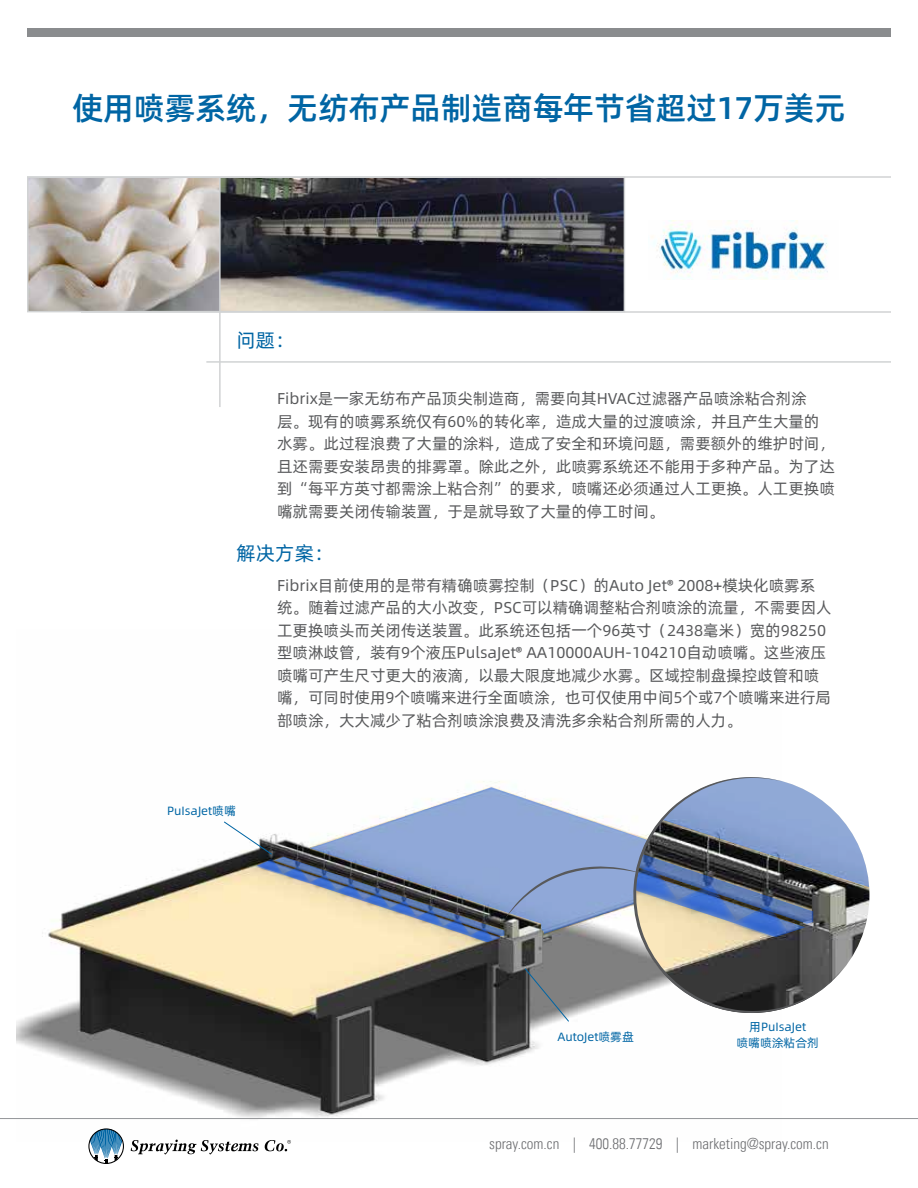
<style>
.page{position:relative;width:918px;height:1188px;background:#fff}
.page>*{position:absolute;margin:0;border:0;box-sizing:border-box;transform-origin:0 0}
.t1{font:31.5px "Alibaba Pu Hui Ti M";letter-spacing:-.01em;color:#0065a4}
.t2{font:19.5px "Alibaba Pu Hui Ti R";letter-spacing:.01em;color:#0065a4}
.t3{font:15.75px/22.5px "Alibaba Pu Hui Ti R";color:#58595b}
.t4{font:300 condensed 15.3px "Univers LT";color:#6d6e71}
.t5{font:12px/15.3px "Alibaba Pu Hui Ti R";color:#0065a4;text-align:center}
</style>
<div class="page">
<img style="left:16px;top:860px;width:616px;height:280px">
<svg style="left:524px;top:968px;width:46px;height:54px;background:#7d8081"></svg>
<img style="left:30px;top:180px;width:592px;height:129px">
<hr style="left:27px;top:176px;width:864px;height:2px;background:#d1d3d4">
<hr style="left:81px;top:311px;width:810px;height:2px;background:#d1d3d4">
<hr style="left:219px;top:177px;width:2px;height:230px;background:#d1d3d4">
<hr style="left:206px;top:361px;width:685px;height:2px;background:#d1d3d4">
<div style="left:27px;top:28px;width:864px;height:8px;background:#8a8c8e"></div>
<div style="left:27px;top:177px;width:598px;height:135px;border:2px solid #d1d3d4"></div>
<hr style="left:0;top:1118px;width:918px;height:1px;background:#939598">
<svg style="left:88px;top:1128px;width:36px;height:36px"></svg>
<svg style="left:131px;top:1140px;width:128px;height:14px"></svg>
<svg style="left:265px;top:1140px;width:26px;height:11px"></svg>
<img style="left:651px;top:220px;width:177px;height:59px">
<svg style="left:632px;top:942px;width:212px;height:71px"></svg>
<svg style="left:223px;top:777px;width:646px;height:165px"></svg>
<h1 class="t1" style="left:73px;top:83px;width:774px">使用喷雾系统，无纺布产品制造商每年节省超过17万美元</h1>
<p class="t2" style="left:237px;top:325px;width:59px">问题：</p>
<p class="t3" style="left:277px;top:387px;width:559px">Fibrix是一家无纺布产品顶尖制造商，需要向其HVAC过滤器产品喷涂粘合剂涂<br>层。现有的喷雾系统仅有60%的转化率，造成大量的过渡喷涂，并且产生大量的水雾。此过程浪费了大量的涂料，造成了安全和环境问题，需要额外的维护时间，且还需要安装昂贵的排雾罩。除此之外，此喷雾系统还不能用于多种产品。为了达到“每平方英寸都需涂上粘合剂”的要求，喷嘴还必须通过人工更换。人工更换喷嘴就需要关闭传输装置，于是就导致了大量的停工时间。</p>
<p class="t2" style="left:237px;top:539px;width:98px">解决方案：</p>
<p class="t3" style="left:277px;top:573px;width:556px">Fibrix目前使用的是带有精确喷雾控制（PSC）的Auto Jet® 2008+模块化喷雾系统。随着过滤产品的大小改变，PSC可以精确调整粘合剂喷涂的流量，不需要因人工更换喷头而关闭传送装置。此系统还包括一个96英寸（2438毫米）宽的98250型喷淋歧管，装有9个液压PulsaJet® AA10000AUH-104210自动喷嘴。这些液压喷嘴可产生尺寸更大的液滴，以最大限度地减少水雾。区域控制盘操控歧管和喷嘴，可同时使用9个喷嘴来进行全面喷涂，也可仅使用中间5个或7个喷嘴来进行局部喷涂，大大减少了粘合剂喷涂浪费及清洗多余粘合剂所需的人力。</p>
<p class="t5" style="left:167px;top:802px;width:70px">PuIsaJet喷嘴</p>
<p class="t5" style="left:557px;top:1029px;width:78px">AutoJet喷雾盘</p>
<p class="t5" style="left:736px;top:1019px;width:84px">用PuIsaJet<br>喷嘴喷涂粘合剂</p>
<p class="t4" style="left:489px;top:1134px;width:341px">spray.com.cn | 400.88.77729 | marketing@spray.com.cn</p>
</div>
